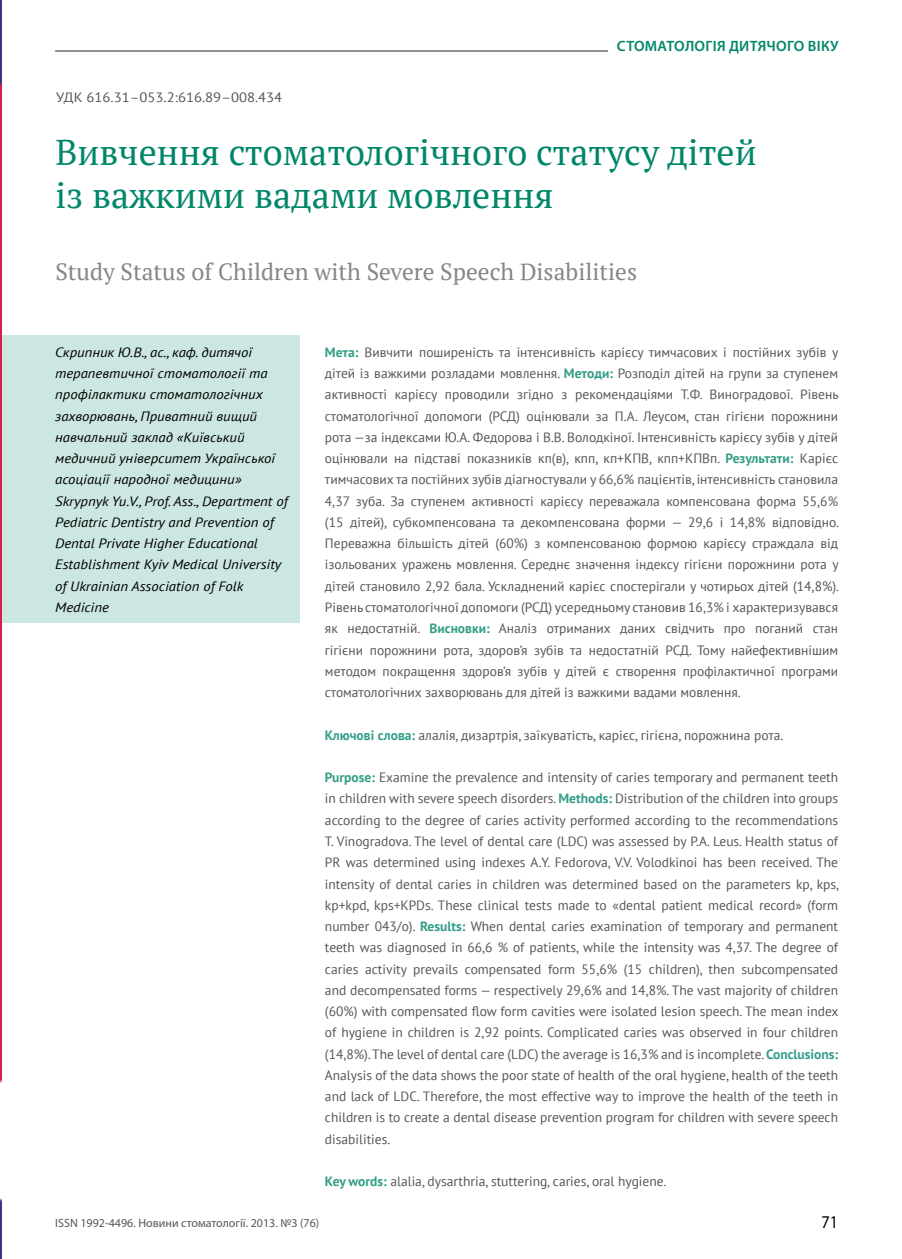
<style>
.page{position:relative;width:902px;height:1259px;background:#fff}
.page>*{position:absolute;margin:0;border:0;box-sizing:border-box;transform-origin:0 0}
.t1{font:36px/42px "PT Serif";color:#008669}
.t2{font:23.4px "PT Serif";color:#878786}
.t3{font:18px "Myriad Pro";color:#000;scale:.9 1}
.t4{font:600 15px "Myriad Pro";letter-spacing:.02em;color:#008669}
.t5{font:13.5px/21.3px "PT Sans";color:#565656;text-align:justify}
.t6{font:italic 13.5px/21.3px "PT Sans";color:#000;scale:1.09 1}
.t7{font:13.5px "PT Sans";color:#565656;scale:1.09 1}
.t8{font:12px "Myriad Pro";color:#565656}
.s1{font-weight:700;color:#339e87}
</style>
<div class="page">
<hr style="left:55px;top:50px;width:756px;height:2px;background:#878786">
<div style="left:608px;top:40px;width:230px;height:20px;background:#fff"></div>
<div style="left:0;top:335px;width:299px;height:288px;background:#cce7e1"></div>
<img style="left:0;top:0;width:1px;height:1259px">
<p class="t7" style="left:56px;top:88px;width:209px">УДК 616.31–053.2:616.89–008.434</p>
<p class="t4" style="left:617px;top:38px;width:223px">стоматологія дитячого віку</p>
<p class="t4" style="left:617px;top:38px;width:222px">Терапевтична стоматологія</p>
<h1 class="t1" style="left:55px;top:131px;width:702px">Вивчення стоматологічного статусу дітей із важкими вадами мовлення</h1>
<h2 class="t2" style="left:55px;top:256px;width:583px">Study Status of Children with Severe Speech Disabilities</h2>
<p class="t6" style="left:55px;top:341px;width:215px">Скрипник Ю.В., ас., каф. дитячої терапевтичної стоматології та профілактики стоматологічних захворювань, Приватний вищий навчальний заклад «Київський медичний університет Української асоціації народної медицини»<br>Skrypnyk Yu.V., Prof. Ass., Department of<br>Pediatric Dentistry and Prevention of<br>Dental Private Higher Educational<br>Establishment Kyiv Medical University of Ukrainian Association of Folk<br>Medicine</p>
<p class="t5" style="left:325px;top:341px;width:515px"><span class="s1">Мета:</span> Вивчити поширеність та інтенсивність карієсу тимчасових і постійних зубів у дітей із важкими розладами мовлення. <span class="s1">Методи:</span> Розподіл дітей на групи за ступенем активності карієсу проводили згідно з рекомендаціями Т.Ф. Виноградової. Рівень стоматологічної допомоги (РСД) оцінювали за П.А. Леусом, стан гігієни порожнини рота —за індексами Ю.А. Федорова і В.В. Володкіної. Інтенсивність карієсу зубів у дітей оцінювали на підставі показників кп(в), кпп, кп+КПВ, кпп+КПВп. <span class="s1">Результати:</span> Карієс тимчасових та постійних зубів діагностували у 66,6% пацієнтів, інтенсивність становила 4,37 зуба. За ступенем активності карієсу переважала компенсована форма 55,6% (15 дітей), субкомпенсована та декомпенсована форми — 29,6 і 14,8% відповідно.<br>Переважна більшість дітей (60%) з компенсованою формою карієсу страждала від ізольованих уражень мовлення. Середнє значення індексу гігієни порожнини рота у дітей становило 2,92 бала. Ускладнений карієс спостерігали у чотирьох дітей (14,8%).<br>Рівень стоматологічної допомоги (РСД) усередньому становив 16,3% і характеризувався як недостатній. <span class="s1">Висновки:</span> Аналіз отриманих даних свідчить про поганий стан гігієни порожнини рота, здоров’я зубів та недостатній РСД. Тому найефективнішим методом покращення здоров’я зубів у дітей є створення профілактичної програми стоматологічних захворювань для дітей із важкими вадами мовлення.</p>
<p class="t5" style="left:325px;top:724px;width:460px"><span class="s1">Ключові слова:</span> алалія, дизартрія, заїкуватість, карієс, гігієна, порожнина рота.</p>
<p class="t5" style="left:325px;top:766px;width:515px"><span class="s1">Purpose:</span> Examine the prevalence and intensity of caries temporary and permanent teeth in children with severe speech disorders. <span class="s1">Methods:</span> Distribution of the children into groups according to the degree of caries activity performed according to the recommendations T. Vinogradova. The level of dental care (LDС) was assessed by P.A. Leus. Health status of PR was determined using indexes A.Y. Fedorova, V.V. Volodkinoi has been received. The intensity of dental caries in children was determined based on the parameters kp, kps, kp+kpd, kps+KPDs. These clinical tests made to «dental patient medical record» (form number 043/o). <span class="s1">Results:</span> When dental caries examination of temporary and permanent teeth was diagnosed in 66,6 % of patients, while the intensity was 4,37. The degree of caries activity prevails compensated form 55,6% (15 children), then subcompensated and decompensated forms — respectively 29,6% and 14,8%. The vast majority of children (60%) with compensated flow form cavities were isolated lesion speech. The mean index of hygiene in children is 2,92 points. Complicated caries was observed in four children (14,8%). The level of dental care (LDС) the average is 16,3% and is incomplete. <span class="s1">Conclusions:<br></span>Analysis of the data shows the poor state of health of the oral hygiene, health of the teeth and lack of LDС. Therefore, the most effective way to improve the health of the teeth in children is to create a dental disease prevention program for children with severe speech disabilities.</p>
<p class="t5" style="left:325px;top:1170px;width:343px"><span class="s1">Key words:</span> alalia, dysarthria, stuttering, caries, oral hygiene.</p>
<p class="t8" style="left:55px;top:1215px;width:265px">ISSN 1992-4496. Новини стоматології. 2013. №3 (76)</p>
<h3 class="t3" style="left:821px;top:1211px;width:20px">71</h3>
</div>
